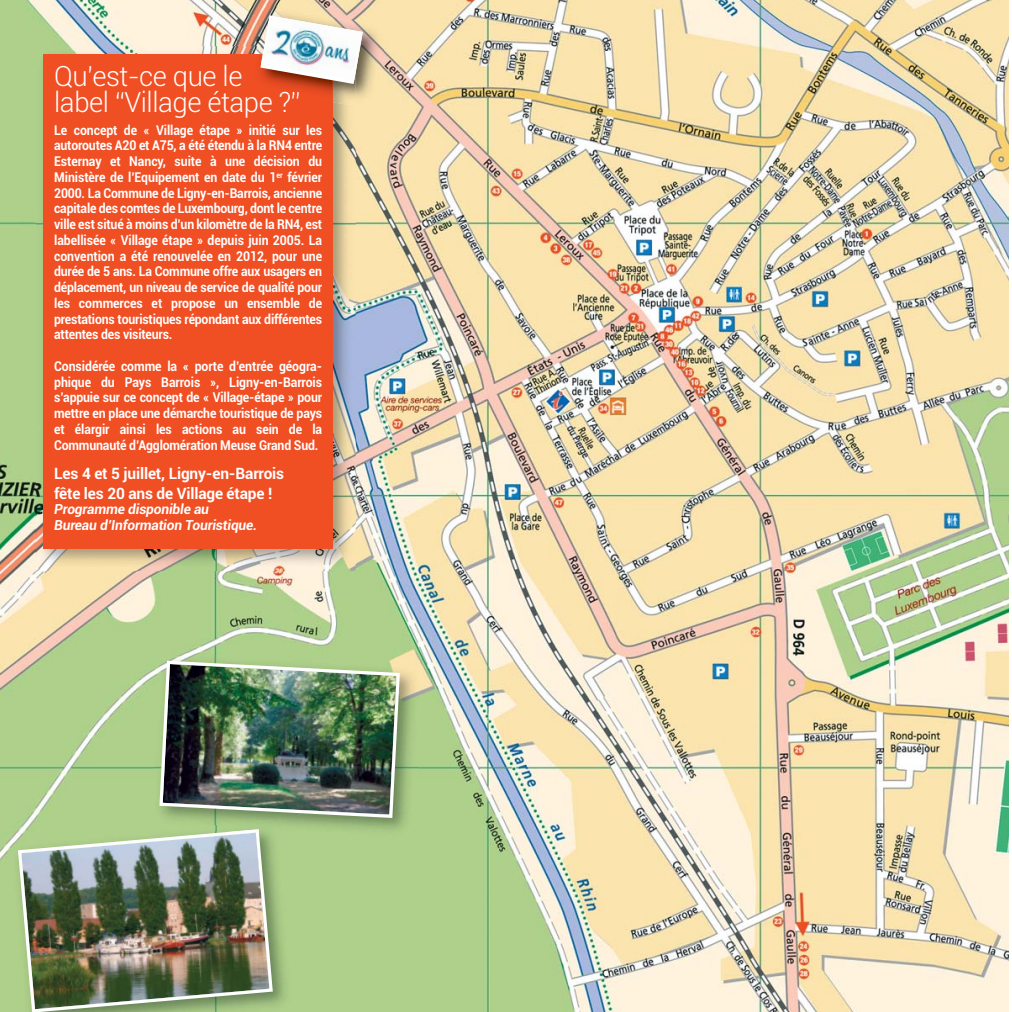
<style>
.page{position:relative;width:1012px;height:1012px;background:#fff}
.page>*{position:absolute;margin:0;border:0;box-sizing:border-box;transform-origin:0 0}
.t1{font:300 28px/26.2px "Roboto";letter-spacing:-.015em;color:#fff}
.t2{font:700 15.75px/19.2px "Roboto";letter-spacing:-.01em;color:#fff}
.t3{font:italic 700 14px/15.8px "Roboto";letter-spacing:-.01em;color:#fff}
.t4{font:700 13.65px/15.8px "Roboto";letter-spacing:-.015em;color:#fff;text-align:justify;scale:.9 1}
</style>
<div class="page">
<img style="left:0;top:0;width:1009px;height:1012px">
<img style="left:8px;top:829px;width:289px;height:183px">
<img style="left:16px;top:828px;width:259px;height:184px">
<img style="left:150px;top:652px;width:274px;height:190px">
<img style="left:171px;top:820px;width:111px;height:15px">
<img style="left:226px;top:829px;width:33px;height:5px">
<img style="left:158px;top:659px;width:244px;height:161px">
<img style="left:35px;top:46px;width:321px;height:525px">
<div style="left:44px;top:54px;width:289px;height:494px;background:#f04e23"></div>
<img style="left:257px;top:5px;width:131px;height:105px">
<img style="left:256px;top:46px;width:100px;height:60px">
<img style="left:256px;top:54px;width:77px;height:48px">
<svg style="left:260px;top:80px;width:103px;height:4px"></svg>
<img style="left:260px;top:15px;width:103px;height:65px">
<h1 class="t1" style="left:54px;top:65px;width:248px">Qu’est-ce que le label “Village étape ?”</h1>
<p class="t4" style="left:54px;top:123px;width:299px">Le concept de « Village étape » initié sur les autoroutes A20 et A75, a été étendu à la RN4 entre Esternay et Nancy, suite à une décision du Ministère de l’Equipement en date du 1<sup>er</sup> février 2000. La Commune de Ligny-en-Barrois, ancienne capitale des comtes de Luxembourg, dont le centre ville est situé à moins d’un kilomètre de la RN4, est labellisée « Village étape » depuis juin 2005. La convention a été renouvelée en 2012, pour une durée de 5 ans. La Commune offre aux usagers en déplacement, un niveau de service de qualité pour les commerces et propose un ensemble de prestations touristiques répondant aux différentes attentes des visiteurs.</p>
<p class="t4" style="left:54px;top:359px;width:299px">Considérée comme la « porte d’entrée géogra&shy;phique du Pays Barrois », Ligny-en-Barrois s’appuie sur ce concept de « Village-étape » pour mettre en place une démarche touristique de pays et élargir ainsi les actions au sein de la Communauté d’Agglomération Meuse Grand Sud.</p>
<p class="t2" style="left:54px;top:465px;width:232px">Les 4 et 5 juillet, Ligny-en-Barrois fête les 20 ans de Village étape !</p>
<p class="t3" style="left:54px;top:503px;width:205px">Programme disponible au<br>Bureau d’Information Touristique.</p>
</div>
